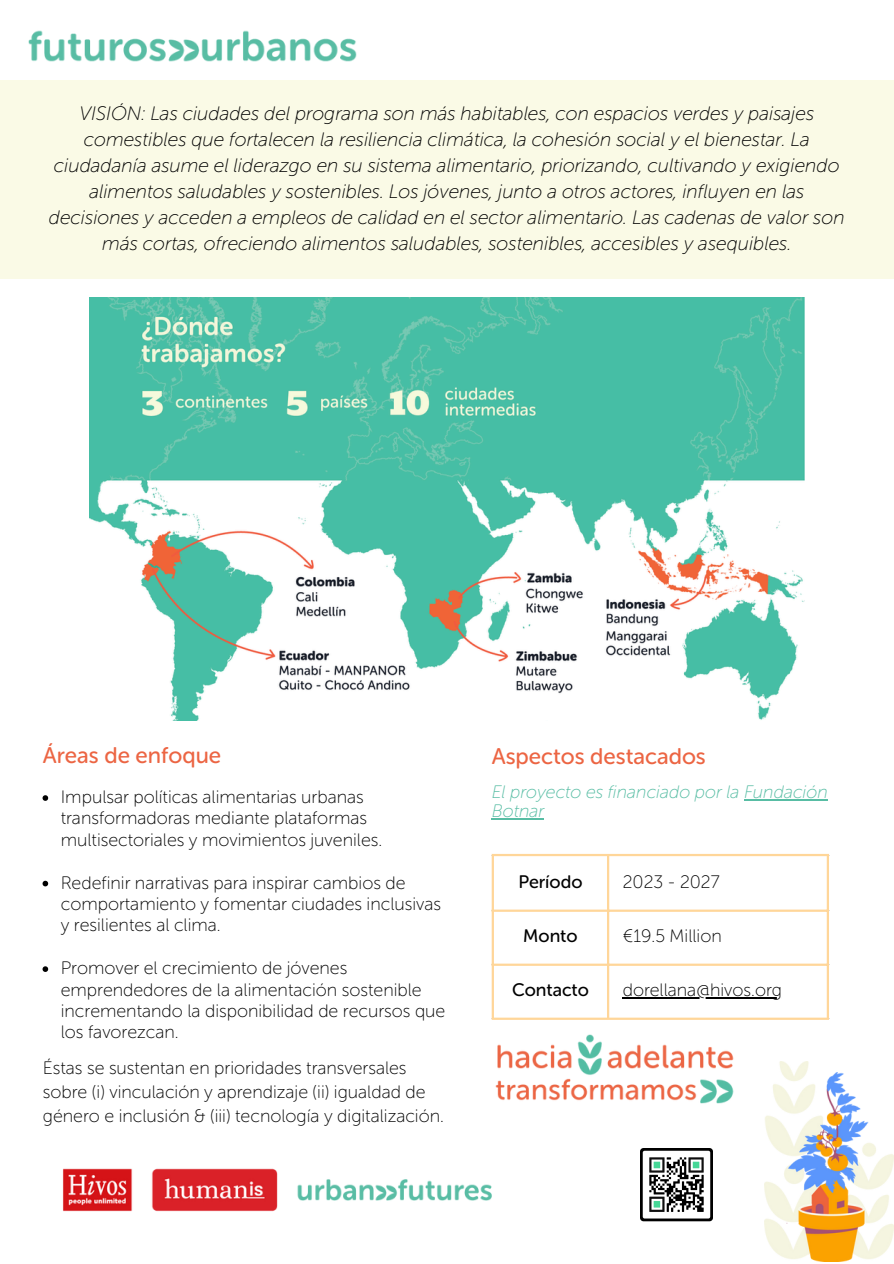
<style>
.page{position:relative;width:894px;height:1264px;background:#fff}
.page>*{position:absolute;margin:0;border:0;box-sizing:border-box;transform-origin:0 0}
.t1{font:22.5px "Museo Sans Rounded 500";color:#ec6543}
.t2{font:italic 19.5px/25.8px "Museo Sans Rounded 100";color:#000;text-align:center}
.t3{font:18px/21.3px "Museo Sans Rounded 100";color:#000}
.t4{font:italic 18px/19.2px "Museo Sans Rounded 100";color:#58bda4}
.t5{font:18px "Museo Sans Rounded 500";color:#000}
</style>
<div class="page">
<img style="left:764px;top:1061px;width:129px;height:200px">
<img style="left:63px;top:1168px;width:429px;height:44px">
<div style="left:0;top:80px;width:893px;height:198px;background:#fafae6"></div>
<hr style="left:622px;top:997px;width:159px;height:1px;background:#000">
<hr style="left:491px;top:856px;width:3px;height:161px;background:#ffd699">
<hr style="left:606px;top:856px;width:3px;height:161px;background:#ffd699">
<hr style="left:826px;top:856px;width:2px;height:161px;background:#ffd699">
<hr style="left:491px;top:853px;width:337px;height:3px;background:#ffd699">
<hr style="left:491px;top:909px;width:337px;height:2px;background:#ffd699">
<hr style="left:491px;top:963px;width:337px;height:2px;background:#ffd699">
<hr style="left:491px;top:1017px;width:337px;height:2px;background:#ffd699">
<img style="left:640px;top:1148px;width:72px;height:73px">
<img style="left:28px;top:30px;width:329px;height:32px">
<img style="left:89px;top:297px;width:715px;height:423px">
<img style="left:495px;top:1034px;width:239px;height:70px">
<svg style="left:43px;top:795px;width:5px;height:5px"></svg>
<svg style="left:43px;top:880px;width:5px;height:6px"></svg>
<svg style="left:43px;top:966px;width:5px;height:5px"></svg>
<hr style="left:743px;top:799px;width:84px;height:1px;background:#58bda4">
<hr style="left:491px;top:818px;width:53px;height:1px;background:#58bda4">
<p class="t2" style="left:49px;top:101px;width:797px">VISIÓN: Las ciudades del programa son más habitables, con espacios verdes y paisajes comestibles que fortalecen la resiliencia climática, la cohesión social y el bienestar. La ciudadanía asume el liderazgo en su sistema alimentario, priorizando, cultivando y exigiendo alimentos saludables y sostenibles. Los jóvenes, junto a otros actores, influyen en las decisiones y acceden a empleos de calidad en el sector alimentario. Las cadenas de valor son más cortas, ofreciendo alimentos saludables, sostenibles, accesibles y asequibles.</p>
<p class="t1" style="left:43px;top:742px;width:180px">Áreas de enfoque</p>
<p class="t3" style="left:61px;top:786px;width:323px">Impulsar políticas alimentarias urbanas transformadoras mediante plataformas multisectoriales y movimientos juveniles.</p>
<p class="t3" style="left:61px;top:871px;width:382px">Redefinir narrativas para inspirar cambios de comportamiento y fomentar ciudades inclusivas y resilientes al clima.</p>
<p class="t3" style="left:61px;top:957px;width:386px">Promover el crecimiento de jóvenes emprendedores de la alimentación sostenible incrementando la disponibilidad de recursos que los favorezcan.</p>
<p class="t3" style="left:43px;top:1056px;width:402px;line-height:23.7px">Éstas se sustentan en prioridades transversales sobre (i) vinculación y aprendizaje (ii) igualdad de género e inclusión &amp; (iii) tecnología y digitalización.</p>
<p class="t1" style="left:491px;top:743px;width:215px">Aspectos destacados</p>
<p class="t4" style="left:491px;top:782px;width:337px">El proyecto es financiado por la Fundación<br>Botnar</p>
<p class="t5" style="left:518px;top:870px;width:66px">Período</p>
<p class="t3" style="left:622px;top:870px;width:98px">2023 - 2027</p>
<p class="t5" style="left:523px;top:925px;width:56px">Monto</p>
<h1 class="t3" style="left:622px;top:925px;width:100px">€19.5 Million</h1>
<h1 class="t5" style="left:512px;top:979px;width:78px">Contacto</h1>
<p class="t3" style="left:622px;top:979px;width:161px">dorellana@hivos.org</p>
</div>
